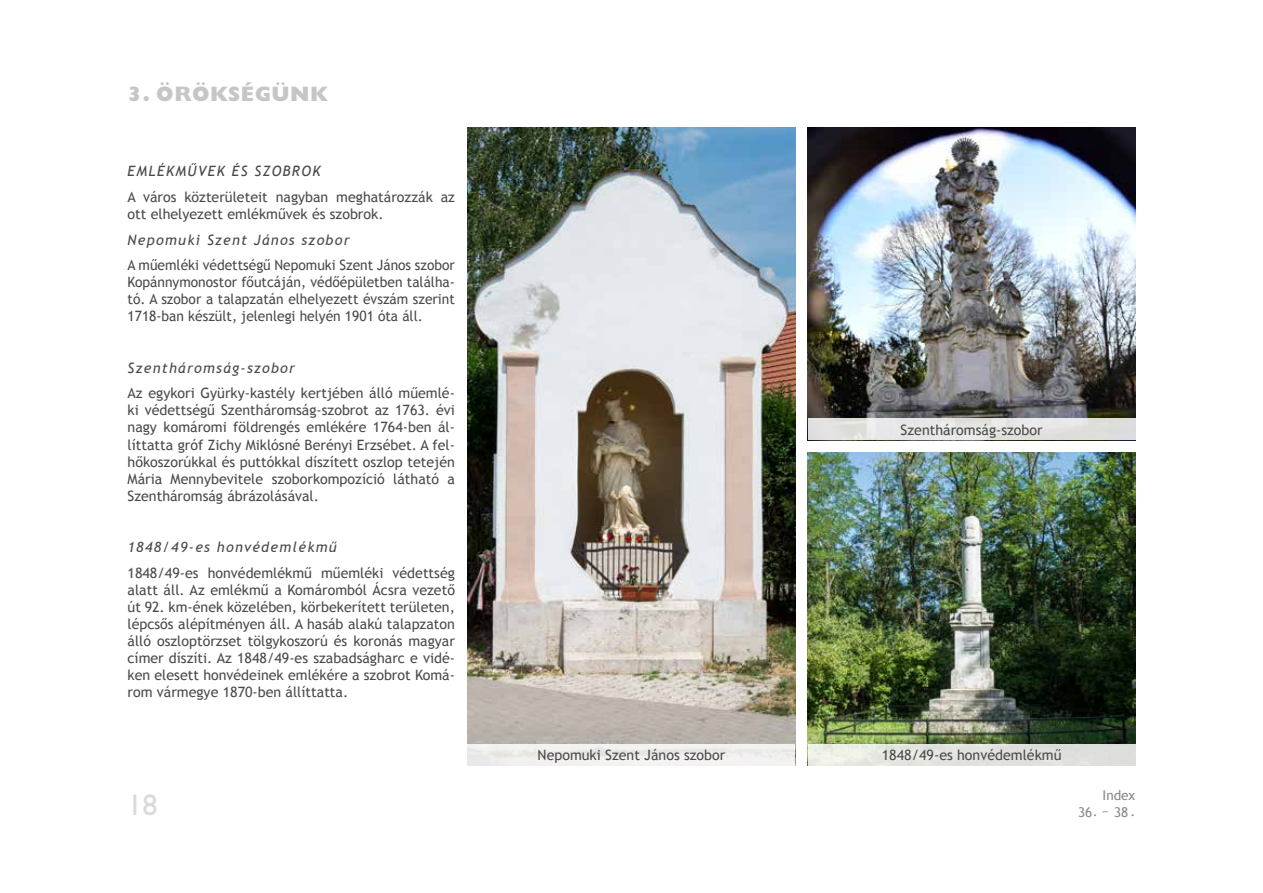
<style>
.page{position:relative;width:1263px;height:893px;background:#fff}
.page>*{position:absolute;margin:0;border:0;box-sizing:border-box;transform-origin:0 0}
.t1{font:30px "H Gill Sans A";color:#dadada}
.t2{font:21px "H Gill Sans Extra Bold A";letter-spacing:.03em;color:#c6c6c6}
.t3{font:14.25px/17.1px "Trebuchet MS";color:#4a4a49;text-align:justify}
.t4{font:italic 14.25px "Trebuchet MS";letter-spacing:.09em;color:#4a4a49}
.t5{font:13.5px "Trebuchet MS";color:#898888}
</style>
<div class="page">
<img style="left:468px;top:128px;width:327px;height:616px">
<img style="left:808px;top:128px;width:327px;height:291px">
<img style="left:808px;top:453px;width:327px;height:291px">
<div style="left:468px;top:744px;width:327px;height:21px;background:linear-gradient(to right,#ededeb,#f1f0ee)"></div>
<div style="left:808px;top:744px;width:327px;height:21px;background:linear-gradient(to right,#edefe6,#dadbda)"></div>
<div style="left:808px;top:419px;width:327px;height:21px;background:#e5e4e3"></div>
<h2 class="t2" style="left:128px;top:81px;width:202px">3. ÖRÖKSÉGÜNK</h2>
<p class="t4" style="left:128px;top:163px;width:195px">EMLÉKMŰVEK ÉS SZOBROK</p>
<p class="t3" style="left:128px;top:188px;width:329px">A város közterületeit nagyban meghatározzák az ott elhelyezett emlékművek és szobrok.</p>
<p class="t4" style="left:128px;top:231px;width:224px">Nepomuki Szent János szobor</p>
<p class="t3" style="left:128px;top:257px;width:329px">A műemléki védettségű Nepomuki Szent János szobor Kopánnymonostor főutcáján, védőépületben találha&shy;tó. A szobor a talapzatán elhelyezett évszám szerint 1718-ban készült, jelenlegi helyén 1901 óta áll.</p>
<p class="t4" style="left:128px;top:359px;width:169px">Szentháromság-szobor</p>
<p class="t3" style="left:128px;top:385px;width:329px">Az egykori Gyürky-kastély kertjében álló műemlé&shy;ki védettségű Szentháromság-szobrot az 1763. évi nagy komáromi földrengés emlékére 1764-ben ál&shy;líttatta gróf Zichy Miklósné Berényi Erzsébet. A fel&shy;hőkoszorúkkal és puttókkal díszített oszlop tetején Mária Mennybevitele szoborkompozíció látható a Szentháromság ábrázolásával.</p>
<p class="t4" style="left:128px;top:539px;width:211px">1848/49-es honvédemlékmű</p>
<p class="t3" style="left:128px;top:564px;width:329px">1848/49-es honvédemlékmű műemléki védettség alatt áll. Az emlékmű a Komáromból Ácsra vezető út 92. km-ének közelében, körbekerített területen, lépcsős alépítményen áll. A hasáb alakú talapzaton álló oszloptörzset tölgykoszorú és koronás magyar címer díszíti. Az 1848/49-es szabadságharc e vidé&shy;ken elesett honvédeinek emlékére a szobrot Komá&shy;rom vármegye 1870-ben állíttatta.</p>
<h1 class="t1" style="left:128px;top:788px;width:31px">18</h1>
<p class="t3" style="left:901px;top:421px;width:144px">Szentháromság-szobor</p>
<p class="t3" style="left:538px;top:747px;width:189px">Nepomuki Szent János szobor</p>
<p class="t3" style="left:882px;top:747px;width:181px">1848/49-es honvédemlékmű</p>
<p class="t5" style="left:1102px;top:787px;width:34px">Index</p>
<p class="t5" style="left:1078px;top:804px;width:59px">36. − 38.</p>
</div>
